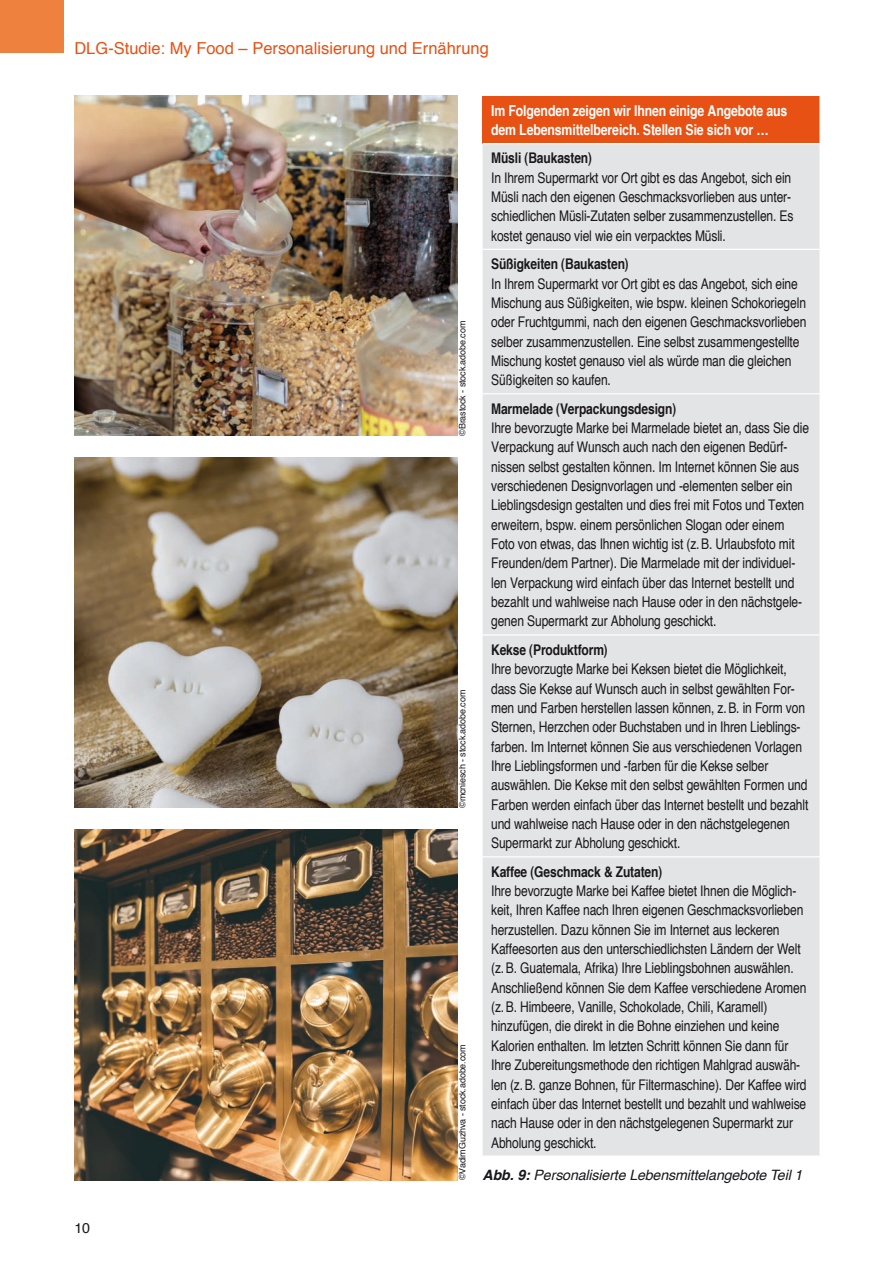
<style>
.page{position:relative;width:893px;height:1263px;background:#fff}
.page>*{position:absolute;margin:0;border:0;box-sizing:border-box;transform-origin:0 0}
.t1{font:16.5px "Helvetica";color:#e75113}
.t2{font:700 condensed 15px/19.4px "Helvetica";letter-spacing:-.01em;color:#fff}
.t3{font:condensed 14.7px/19.4px "Helvetica";letter-spacing:-.01em;color:#1a171c}
.t4{font:700 condensed 14.7px "Helvetica";letter-spacing:-.01em;color:#1a171c}
.t5{font:italic 14.25px "Helvetica";letter-spacing:-.01em;color:#1a171c}
.t6{font:14.25px "Helvetica";color:#1a171c}
.t7{font:9px "Helvetica";letter-spacing:-.01em;color:#1a171c}
.s1{font-weight:700}
</style>
<div class="page">
<div style="left:0;top:0;width:64px;height:53px;background:#ee813d"></div>
<div style="left:483px;top:96px;width:337px;height:48px;background:#e75113"></div>
<div style="left:483px;top:144px;width:336px;height:1011px;background:#e3e4e5"></div>
<hr style="left:819px;top:96px;width:2px;height:47px;background:#fff">
<hr style="left:483px;top:143px;width:338px;height:1px;background:#fff">
<hr style="left:483px;top:249px;width:338px;height:1px;background:#fff">
<hr style="left:483px;top:393px;width:338px;height:1px;background:#fff">
<hr style="left:483px;top:634px;width:338px;height:2px;background:#fff">
<hr style="left:483px;top:856px;width:338px;height:1px;background:#fff">
<img style="left:74px;top:96px;width:383px;height:340px">
<img style="left:74px;top:457px;width:383px;height:351px">
<img style="left:74px;top:829px;width:383px;height:351px">
<p class="t1" style="left:74px;top:36px;width:416px">DLG-Studie: My Food – Personalisierung und Ernährung</p>
<p class="t6" style="left:74px;top:1217px;width:17px">10</p>
<p class="t7" style="left:455px;top:436px;width:117px;rotate:-90deg">©Brastock - stock.adobe.com</p>
<p class="t7" style="left:455px;top:808px;width:120px;rotate:-90deg">©mcniesch - stock.adobe.com</p>
<p class="t7" style="left:455px;top:1180px;width:137px;rotate:-90deg">©VadimGuzhva - stock.adobe.com</p>
<p class="t2" style="left:491px;top:100px;width:298px">Im Folgenden zeigen wir Ihnen einige Angebote aus dem Lebensmittelbereich. Stellen Sie sich vor …</p>
<p class="t4" style="left:491px;top:149px;width:103px">Müsli (Baukasten)</p>
<p class="t3" style="left:491px;top:168px;width:304px">In Ihrem Supermarkt vor Ort gibt es das Angebot, sich ein Müsli nach den eigenen Geschmacksvorlieben aus unter&shy;schiedlichen Müsli-Zutaten selber zusammenzustellen. Es kostet genauso viel wie ein verpacktes Müsli.</p>
<p class="t4" style="left:491px;top:255px;width:139px">Süßigkeiten (Baukasten)</p>
<p class="t3" style="left:491px;top:273px;width:317px">In Ihrem Supermarkt vor Ort gibt es das Angebot, sich eine Mischung aus Süßigkeiten, wie bspw. kleinen Schokoriegeln oder Fruchtgummi, nach den eigenen Geschmacksvorlieben selber zusammenzustellen. Eine selbst zusammengestellte Mischung kostet genauso viel als würde man die gleichen Süßigkeiten so kaufen.</p>
<p class="t4" style="left:491px;top:399px;width:187px">Marmelade (Verpackungsdesign)</p>
<p class="t3" style="left:491px;top:418px;width:319px">Ihre bevorzugte Marke bei Marmelade bietet an, dass Sie die Verpackung auf Wunsch auch nach den eigenen Bedürf&shy;nissen selbst gestalten können. Im Internet können Sie aus verschiedenen Designvorlagen und -elementen selber ein Lieblingsdesign gestalten und dies frei mit Fotos und Texten erweitern, bspw. einem persönlichen Slogan oder einem Foto von etwas, das Ihnen wichtig ist (z.B. Urlaubsfoto mit Freunden/dem Partner). Die Marmelade mit der individuel&shy;len Verpackung wird einfach über das Internet bestellt und bezahlt und wahlweise nach Hause oder in den nächstgele&shy;genen Supermarkt zur Abholung geschickt.</p>
<p class="t4" style="left:491px;top:640px;width:118px">Kekse (Produktform)</p>
<p class="t3" style="left:491px;top:659px;width:319px">Ihre bevorzugte Marke bei Keksen bietet die Möglichkeit, dass Sie Kekse auf Wunsch auch in selbst gewählten For&shy;men und Farben herstellen lassen können, z.B. in Form von Sternen, Herzchen oder Buchstaben und in Ihren Lieblings&shy;farben. Im Internet können Sie aus verschiedenen Vorlagen Ihre Lieblingsformen und -farben für die Kekse selber auswählen. Die Kekse mit den selbst gewählten Formen und Farben werden einfach über das Internet bestellt und bezahlt und wahlweise nach Hause oder in den nächstgelegenen Supermarkt zur Abholung geschickt.</p>
<p class="t4" style="left:491px;top:862px;width:173px">Kaffee (Geschmack &amp; Zutaten)</p>
<p class="t3" style="left:491px;top:881px;width:317px">Ihre bevorzugte Marke bei Kaffee bietet Ihnen die Möglich&shy;keit, Ihren Kaffee nach Ihren eigenen Geschmacksvorlieben herzustellen. Dazu können Sie im Internet aus leckeren Kaffeesorten aus den unterschiedlichsten Ländern der Welt (z.B. Guatemala, Afrika) Ihre Lieblingsbohnen auswählen.<br>Anschließend können Sie dem Kaffee verschiedene Aromen (z.B. Himbeere, Vanille, Schokolade, Chili, Karamell) hinzufügen, die direkt in die Bohne einziehen und keine Kalorien enthalten. Im letzten Schritt können Sie dann für Ihre Zubereitungsmethode den richtigen Mahlgrad auswäh&shy;len (z.B. ganze Bohnen, für Filtermaschine). Der Kaffee wird einfach über das Internet bestellt und bezahlt und wahlweise nach Hause oder in den nächstgelegenen Supermarkt zur Abholung geschickt.</p>
<p class="t5" style="left:483px;top:1164px;width:321px"><span class="s1">Abb. 9:</span> Personalisierte Lebensmittelangebote Teil 1</p>
</div>
